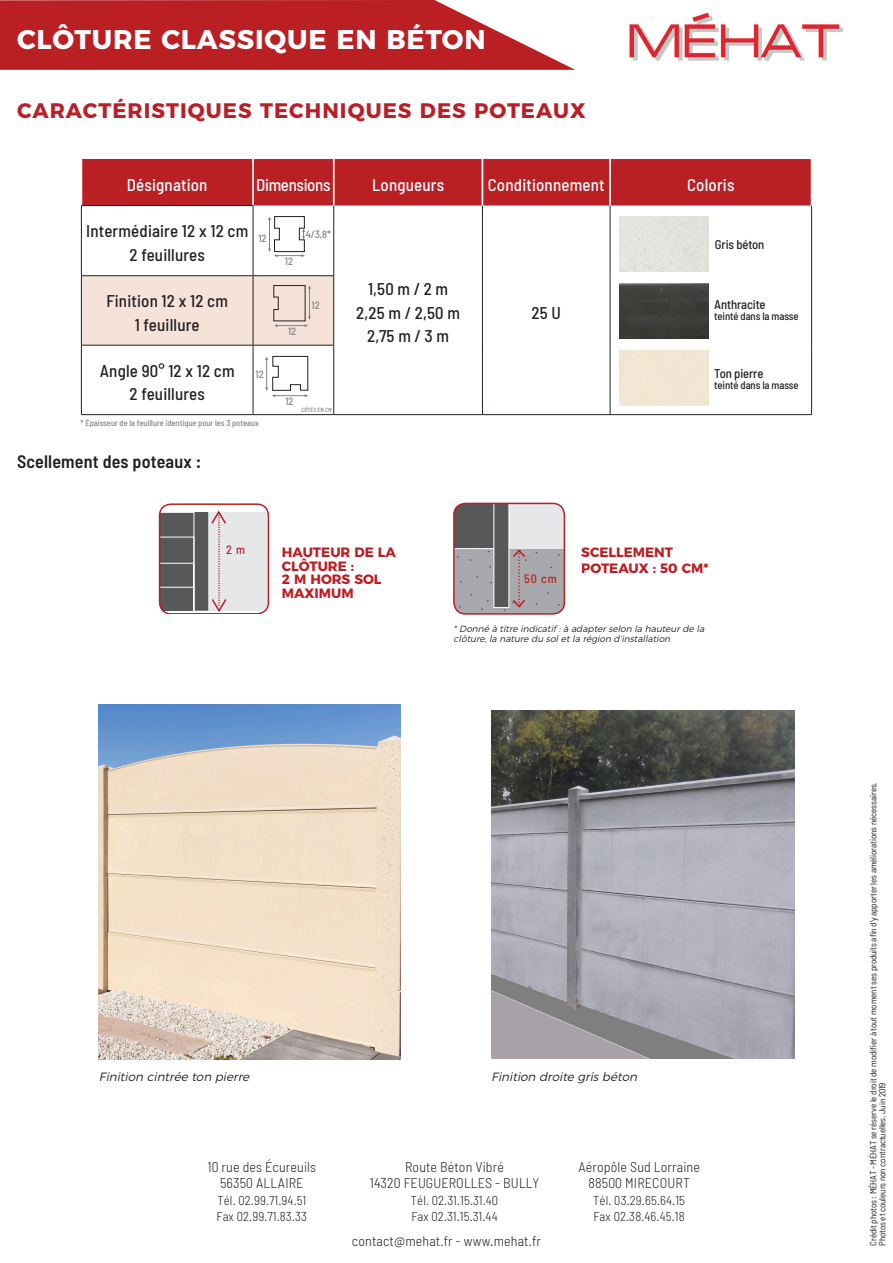
<style>
.page{position:relative;width:893px;height:1263px;background:#fff}
.page>*{position:absolute;margin:0;border:0;box-sizing:border-box;transform-origin:0 0}
.t1{font:700 27px "Montserrat";letter-spacing:.03em;color:#fff}
.t2{font:700 21px "Montserrat";letter-spacing:.05em;color:#b81f26}
.t3{font:600 semi-condensed 18px "Barlow";letter-spacing:.01em;color:#231f20}
.t4{font:500 semi-condensed 16.95px/23.7px "Barlow";letter-spacing:.01em;color:#231f20;text-align:center}
.t5{font:500 semi-condensed 16.95px "Barlow";letter-spacing:.01em;color:#fff}
.t6{font:500 semi-condensed 16.95px "Barlow";letter-spacing:-.02em;color:#fff}
.t7{font:300 semi-condensed 14.1px/16.4px "Barlow";letter-spacing:.01em;color:#231f20;text-align:center}
.t8{font:700 13.5px/13.5px "Montserrat";color:#ba1f24}
.t9{font:300 semi-condensed 12.9px/16.4px "Barlow";letter-spacing:.01em;color:#231f20}
.t10{font:500 semi-condensed 12.6px "Barlow";letter-spacing:-.01em;color:#231f20}
.t11{font:500 semi-condensed 12.15px "Barlow";color:#ba1f24}
.t12{font:italic 300 12px "Montserrat";color:#231f20}
.t13{font:500 semi-condensed 12px "Barlow";color:#ba1f24}
.t14{font:500 semi-condensed 10.8px "Barlow";letter-spacing:-.01em;color:#231f20}
.t15{font:500 semi-condensed 10.5px "Barlow";color:#808285}
.t16{font:semi-condensed 9px/9px "Barlow";letter-spacing:-.01em;color:#231f20}
.t17{font:italic 300 9px/10.5px "Montserrat";color:#231f20}
.t18{font:500 semi-condensed 8.4px "Barlow";color:#808285}
.t19{font:italic 500 semi-condensed 6px "Barlow";color:#808285}
</style>
<div class="page">
<div style="left:81px;top:159px;width:172px;height:47px;background:#ba1f24"></div>
<div style="left:253px;top:159px;width:558px;height:47px;background:#ba1f24"></div>
<hr style="left:81px;top:205px;width:172px;height:1px;background:#231f20">
<hr style="left:81px;top:206px;width:1px;height:69px;background:#231f20">
<hr style="left:253px;top:206px;width:1px;height:69px;background:#231f20">
<hr style="left:333px;top:206px;width:1px;height:69px;background:#231f20">
<hr style="left:482px;top:206px;width:1px;height:70px;background:#231f20">
<hr style="left:610px;top:206px;width:1px;height:70px;background:#231f20">
<hr style="left:811px;top:206px;width:1px;height:70px;background:#231f20">
<hr style="left:81px;top:275px;width:172px;height:1px;background:#231f20">
<hr style="left:253px;top:275px;width:81px;height:1px;background:#231f20">
<hr style="left:482px;top:276px;width:1px;height:69px;background:#231f20">
<hr style="left:610px;top:276px;width:1px;height:69px;background:#231f20">
<hr style="left:811px;top:276px;width:1px;height:69px;background:#231f20">
<hr style="left:81px;top:345px;width:172px;height:1px;background:#231f20">
<hr style="left:81px;top:345px;width:1px;height:69px;background:#231f20">
<hr style="left:253px;top:345px;width:81px;height:1px;background:#231f20">
<hr style="left:253px;top:345px;width:1px;height:69px;background:#231f20">
<hr style="left:333px;top:345px;width:1px;height:69px;background:#231f20">
<hr style="left:482px;top:345px;width:1px;height:69px;background:#231f20">
<hr style="left:610px;top:345px;width:1px;height:69px;background:#231f20">
<hr style="left:811px;top:345px;width:1px;height:69px;background:#231f20">
<hr style="left:81px;top:414px;width:172px;height:1px;background:#231f20">
<hr style="left:253px;top:414px;width:81px;height:1px;background:#231f20">
<hr style="left:334px;top:414px;width:148px;height:1px;background:#231f20">
<hr style="left:482px;top:414px;width:128px;height:1px;background:#231f20">
<hr style="left:610px;top:414px;width:202px;height:1px;background:#231f20">
<hr style="left:81px;top:159px;width:1px;height:46px;background:#fff">
<hr style="left:252px;top:159px;width:2px;height:46px;background:#fff">
<hr style="left:333px;top:159px;width:2px;height:47px;background:#fff">
<hr style="left:482px;top:159px;width:1px;height:47px;background:#fff">
<hr style="left:609px;top:159px;width:2px;height:47px;background:#fff">
<svg style="left:0;top:0;width:575px;height:70px;background:#c23a3e"></svg>
<img style="left:629px;top:12px;width:214px;height:49px">
<div style="left:453px;top:503px;width:112px;height:112px;border:2px solid #ba1f24;border-radius:12px"></div>
<svg style="left:454px;top:503px;width:110px;height:111px;background:#a29da0"></svg>
<img style="left:619px;top:283px;width:90px;height:55px">
<div style="left:619px;top:216px;width:90px;height:55px;background:#e2e3de"></div>
<img style="left:99px;top:704px;width:301px;height:355px">
<img style="left:492px;top:710px;width:302px;height:349px">
<svg style="left:268px;top:216px;width:37px;height:41px"></svg>
<svg style="left:265px;top:356px;width:44px;height:41px"></svg>
<div style="left:81px;top:276px;width:253px;height:69px;background:#f5e3da"></div>
<svg style="left:159px;top:504px;width:109px;height:109px;background:#b1afb1"></svg>
<div style="left:159px;top:503px;width:110px;height:111px;border:1px solid #ba1f24;border-radius:11px"></div>
<p class="t1" style="left:17px;top:17px;width:470px">CLÔTURE CLASSIQUE EN BÉTON</p>
<p class="t2" style="left:17px;top:93px;width:570px">CARACTÉRISTIQUES TECHNIQUES DES POTEAUX</p>
<p class="t5" style="left:127px;top:174px;width:82px">Désignation</p>
<p class="t6" style="left:256px;top:174px;width:76px">Dimensions</p>
<p class="t5" style="left:372px;top:174px;width:74px">Longueurs</p>
<p class="t5" style="left:488px;top:174px;width:118px">Conditionnement</p>
<p class="t5" style="left:687px;top:174px;width:49px">Coloris</p>
<p class="t4" style="left:86px;top:219px;width:164px">Intermédiaire 12 x 12 cm<br>2 feuillures</p>
<p class="t4" style="left:356px;top:276px;width:105px">1,50 m / 2 m<br>2,25 m / 2,50 m<br>2,75 m / 3 m</p>
<p class="t15" style="left:258px;top:231px;width:10px">12</p>
<p class="t15" style="left:306px;top:228px;width:27px">4/3,8*</p>
<p class="t10" style="left:715px;top:237px;width:51px">Gris béton</p>
<p class="t15" style="left:285px;top:255px;width:10px">12</p>
<p class="t4" style="left:106px;top:289px;width:123px">Finition 12 x 12 cm<br>1 feuillure</p>
<p class="t4" style="left:100px;top:358px;width:136px">Angle 90° 12 x 12 cm<br>2 feuillures</p>
<p class="t10" style="left:714px;top:297px;width:53px">Anthracite</p>
<p class="t14" style="left:714px;top:309px;width:86px">teinté dans la masse</p>
<p class="t15" style="left:311px;top:299px;width:10px">12</p>
<p class="t4" style="left:531px;top:300px;width:31px">25 U</p>
<p class="t15" style="left:288px;top:325px;width:10px">12</p>
<p class="t10" style="left:714px;top:365px;width:51px">Ton pierre</p>
<p class="t14" style="left:714px;top:378px;width:86px">teinté dans la masse</p>
<p class="t15" style="left:256px;top:367px;width:10px">12</p>
<p class="t15" style="left:285px;top:395px;width:10px">12</p>
<p class="t19" style="left:301px;top:407px;width:32px">CÔTES EN CM</p>
<p class="t18" style="left:81px;top:418px;width:180px">* Épaisseur de la feuillure identique pour les 3 poteaux</p>
<p class="t3" style="left:17px;top:450px;width:186px">Scellement des poteaux :</p>
<h3 class="t13" style="left:226px;top:542px;width:20px">2 m</h3>
<p class="t8" style="left:282px;top:544px;width:116px">HAUTEUR DE LA<br>CLÔTURE :<br>2 M HORS SOL<br>MAXIMUM</p>
<p class="t8" style="left:581px;top:543px;width:129px;line-height:16.5px">SCELLEMENT<br>POTEAUX : 50 CM*</p>
<p class="t11" style="left:524px;top:571px;width:34px">50 cm</p>
<p class="t17" style="left:454px;top:623px;width:255px">*Donné à titre indicatif:à adapterselon la hauteurde la clôture,la nature du soletla région d’installation</p>
<p class="t12" style="left:99px;top:1067px;width:155px">Finition cintrée ton pierre</p>
<p class="t12" style="left:491px;top:1067px;width:151px">Finition droite grisbéton</p>
<p class="t7" style="left:207px;top:1158px;width:110px">10 rue des Écureuils<br>56350 ALLAIRE</p>
<p class="t9" style="left:217px;top:1191px;width:92px">Tél. 02.99.71.94.51<br>Fax 02.99.71.83.33</p>
<p class="t7" style="left:370px;top:1158px;width:171px">Route Béton Vibré<br>14320 FEUGUEROLLES - BULLY</p>
<p class="t9" style="left:411px;top:1191px;width:89px">Tél. 02.31.15.31.40<br>Fax 02.31.15.31.44</p>
<p class="t7" style="left:352px;top:1232px;width:191px">contact@mehat.fr - www.mehat.fr</p>
<p class="t7" style="left:578px;top:1158px;width:123px">Aéropôle Sud Lorraine<br>88500 MIRECOURT</p>
<p class="t9" style="left:593px;top:1191px;width:93px">Tél. 03.29.65.64.15<br>Fax 02.38.46.45.18</p>
<p class="t16" style="left:868px;top:1246px;width:465px;rotate:-90deg">Crédit photos : MÉHAT - MÉHAT se réserve le droit de modifier à tout moment ses produits afin d’y apporter les améliorations nécessaires.<br>Photos et couleurs non contractuelles. Juin 2019</p>
</div>
